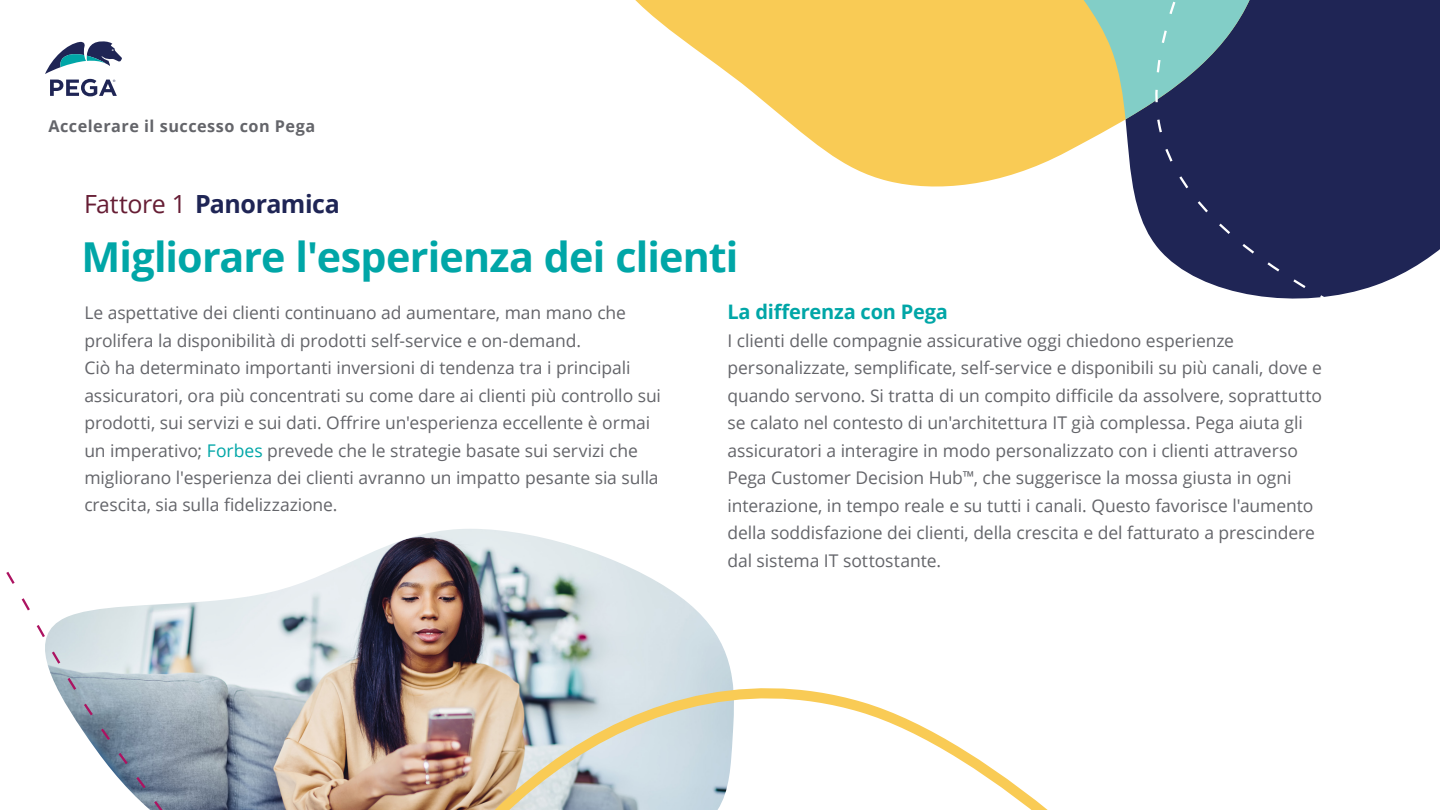
<style>
.page{position:relative;width:1440px;height:810px;background:#fff}
.page>*{position:absolute;margin:0;border:0;box-sizing:border-box;transform-origin:0 0}
.t1{font:700 41.25px "Open Sans";letter-spacing:-.02em;color:#00a6a7}
.t2{font:700 25px "Open Sans";letter-spacing:-.02em;color:#1f2555}
.t3{font:700 20px "Open Sans";letter-spacing:-.01em;color:#00a6a7}
.t4{font:17.5px/27.5px "Open Sans";letter-spacing:-.005em;color:#64656a}
.t5{font:700 16.25px "Open Sans";letter-spacing:.03em;color:#64656a}
.s1{font-weight:400;color:#661d34}
.s2{color:#00a6a7}
.s3{font-size:15px}
</style>
<div class="page">
<svg style="left:1134px;top:193px;width:22px;height:53px"></svg>
<svg style="left:635px;top:0;width:521px;height:193px;fill:#f9cb55"></svg>
<svg style="left:1011px;top:0;width:145px;height:119px;background:#d2c976"></svg>
<svg style="left:1156px;top:0;width:284px;height:299px;background:#313b65"></svg>
<img style="left:251px;top:529px;width:466px;height:281px">
<img style="left:324px;top:636px;width:724px;height:174px">
<svg style="left:6px;top:571px;width:245px;height:239px"></svg>
<svg style="left:45px;top:41px;width:77px;height:55px"></svg>
<p class="t5" style="left:48px;top:115px;width:268px">Accelerare il successo con Pega</p>
<h2 class="t2" style="left:84px;top:186px;width:257px"><span class="s1">Fattore 1</span> Panoramica</h2>
<h1 class="t1" style="left:82px;top:228px;width:659px">Migliorare l'esperienza dei clienti</h1>
<p class="t4" style="left:84px;top:298px;width:578px">Le aspettative dei clienti continuano ad aumentare, man mano che prolifera la disponibilità di prodotti self-service e on-demand.<br>Ciò ha determinato importanti inversioni di tendenza tra i principali assicuratori, ora più concentrati su come dare ai clienti più controllo sui prodotti, sui servizi e sui dati. Offrire un'esperienza eccellente è ormai un imperativo; <span class="s2">Forbes</span> prevede che le strategie basate sui servizi che migliorano l'esperienza dei clienti avranno un impatto pesante sia sulla crescita, sia sulla fidelizzazione.</p>
<p class="t3" style="left:728px;top:298px;width:222px">La differenza con Pega</p>
<p class="t4" style="left:727px;top:326px;width:596px">I clienti delle compagnie assicurative oggi chiedono esperienze personalizzate, semplificate, self-service e disponibili su più canali, dove e quando servono. Si tratta di un compito difficile da assolvere, soprattutto se calato nel contesto di un'architettura IT già complessa. Pega aiuta gli assicuratori a interagire in modo personalizzato con i clienti attraverso Pega Customer Decision Hub<span class="s3">™</span>, che suggerisce la mossa giusta in ogni interazione, in tempo reale e su tutti i canali. Questo favorisce l'aumento della soddisfazione dei clienti, della crescita e del fatturato a prescindere dal sistema IT sottostante.</p>
</div>
